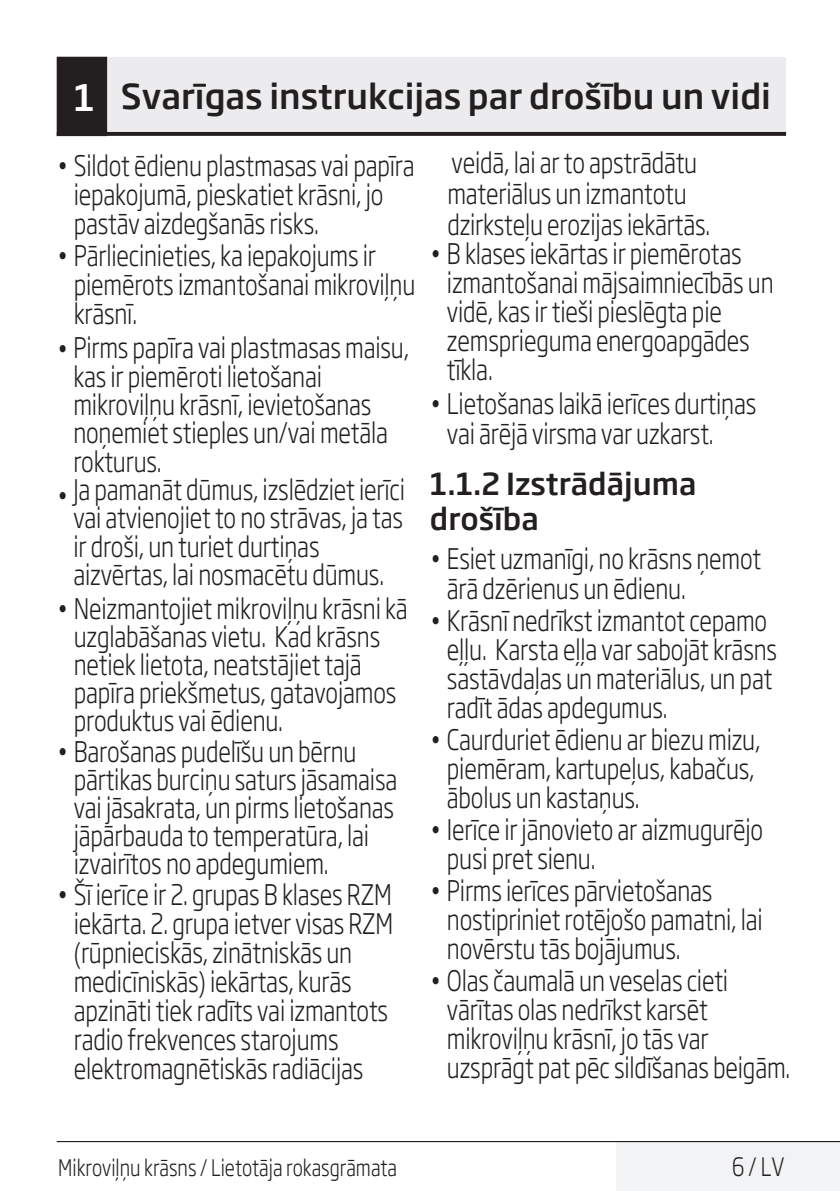
<style>
.page{position:relative;width:840px;height:1191px;background:#fff}
.page>*{position:absolute;margin:0;border:0;box-sizing:border-box;transform-origin:0 0}
.t1{font:500 36px "Soho Gothic Pro";color:#fff}
.t2{font:500 34px "Soho Gothic Pro";color:#231f20}
.Alt_Baslik_Altı_Guve{font:500 30px/35.6px "Soho Gothic Pro";color:#231f20}
.t3{font:300 28px/29px "Soho Gothic Pro";letter-spacing:-.01em;color:#231f20;scale:.8 1}
.t4{font:300 25px "Soho Gothic Pro";color:#231f20;scale:.8 1}
.t5{font:300 22.4px "Soho Gothic Pro";color:#231f20;scale:.8 1}
</style>
<div class="page">
<div style="left:616px;top:1141px;width:223px;height:50px;background:#f2f3f4"></div>
<hr style="left:57px;top:1141px;width:782px;height:1px;background:#000">
<div style="left:57px;top:57px;width:728px;height:77px;background:#ececee"></div>
<hr style="left:57px;top:132px;width:728px;height:3px;background:#231f20">
<div style="left:58px;top:58px;width:48px;height:77px;background:#231f20"></div>
<div style="left:57px;top:57px;width:50px;height:79px;border:2px solid #231f20"></div>
<p class="t1" style="left:74px;top:70px;width:22px">1</p>
<p class="t2" style="left:121px;top:70px;width:651px">Svarīgas instrukcijas par drošību un vidi</p>
<p class="t3" style="left:74px;top:150px;width:427px;text-indent:-17px">• Sildot ēdienu plastmasas vai papīra iepakojumā, pieskatiet krāsni, jo pastāv aizdegšanās risks.</p>
<p class="t3" style="left:74px;top:240px;width:428px;text-indent:-17px">• Pārliecinieties, ka iepakojums ir piemērots izmantošanai mikroviļņu krāsnī.</p>
<p class="t3" style="left:57px;top:332px;width:442px">• Pirms papīra vai plastmasas maisu,</p>
<p class="t3" style="left:73px;top:360px;width:416px;line-height:28.4px">kas ir piemēroti lietošanai mikroviļņu krāsnī, ievietošanas noņemiet stieples un/vai metāla rokturus.<br>Ja pamanāt dūmus, izslēdziet ierīci vai atvienojiet to no strāvas, ja tas ir droši, un turiet durtiņas aizvērtas, lai nosmacētu dūmus.</p>
<p class="t3" style="left:74px;top:593px;width:419px;line-height:28px;text-indent:-17px">• Neizmantojiet mikroviļņu krāsni kā uzglabāšanas vietu. Kad krāsns netiek lietota, neatstājiet tajā papīra priekšmetus, gatavojamos produktus vai ēdienu.</p>
<p class="t3" style="left:74px;top:736px;width:405px;line-height:28px;text-indent:-17px">• Barošanas pudelīšu un bērnu pārtikas burciņu saturs jāsamaisa vai jāsakrata, un pirms lietošanas jāpārbauda to temperatūra, lai izvairītos no apdegumiem.</p>
<p class="t3" style="left:74px;top:878px;width:400px;text-indent:-17px">• Šī ierīce ir 2. grupas B klases RZM iekārta. 2. grupa ietver visas RZM (rūpnieciskās, zinātniskās un medicīniskās) iekārtas, kurās apzināti tiek radīts vai izmantots radio frekvences starojums elektromagnētiskās radiācijas</p>
<p class="t3" style="left:57px;top:479px;width:16px">•</p>
<p class="t3" style="left:447px;top:146px;width:330px;line-height:30.8px">veidā, lai ar to apstrādātu materiālus un izmantotu dzirksteļu erozijas iekārtās.</p>
<p class="t3" style="left:446px;top:238px;width:410px;text-indent:-17px">• B klases iekārtas ir piemērotas izmantošanai mājsaimniecībās un vidē, kas ir tieši pieslēgta pie zemsprieguma energoapgādes tīkla.</p>
<p class="t3" style="left:446px;top:387px;width:388px;text-indent:-17px">• Lietošanas laikā ierīces durtiņas vai ārējā virsma var uzkarst.</p>
<p class="Alt_Baslik_Altı_Guve" style="left:429px;top:464px;width:268px">1.1.2 Izstrādājuma drošība</p>
<p class="t3" style="left:446px;top:542px;width:394px;text-indent:-17px">• Esiet uzmanīgi, no krāsns ņemot ārā dzērienus un ēdienu.</p>
<p class="t3" style="left:446px;top:604px;width:414px;text-indent:-17px">• Krāsnī nedrīkst izmantot cepamo eļļu. Karsta eļļa var sabojāt krāsns sastāvdaļas un materiālus, un pat radīt ādas apdegumus.</p>
<p class="t3" style="left:446px;top:723px;width:393px;text-indent:-17px">• Caurduriet ēdienu ar biezu mizu, piemēram, kartupeļus, kabačus, ābolus un kastaņus.</p>
<p class="t3" style="left:446px;top:813px;width:396px;text-indent:-17px">• Ierīce ir jānovieto ar aizmugurējo pusi pret sienu.</p>
<p class="t3" style="left:446px;top:874px;width:396px;text-indent:-17px">• Pirms ierīces pārvietošanas nostipriniet rotējošo pamatni, lai novērstu tās bojājumus.</p>
<p class="t3" style="left:446px;top:964px;width:430px;text-indent:-17px">• Olas čaumalā un veselas cieti vārītas olas nedrīkst karsēt mikroviļņu krāsnī, jo tās var uzsprāgt pat pēc sildīšanas beigām.</p>
<p class="t5" style="left:58px;top:1150px;width:425px">Mikroviļņu krāsns / Lietotāja rokasgrāmata</p>
<p class="t4" style="left:731px;top:1147px;width:67px">6 / LV</p>
</div>
